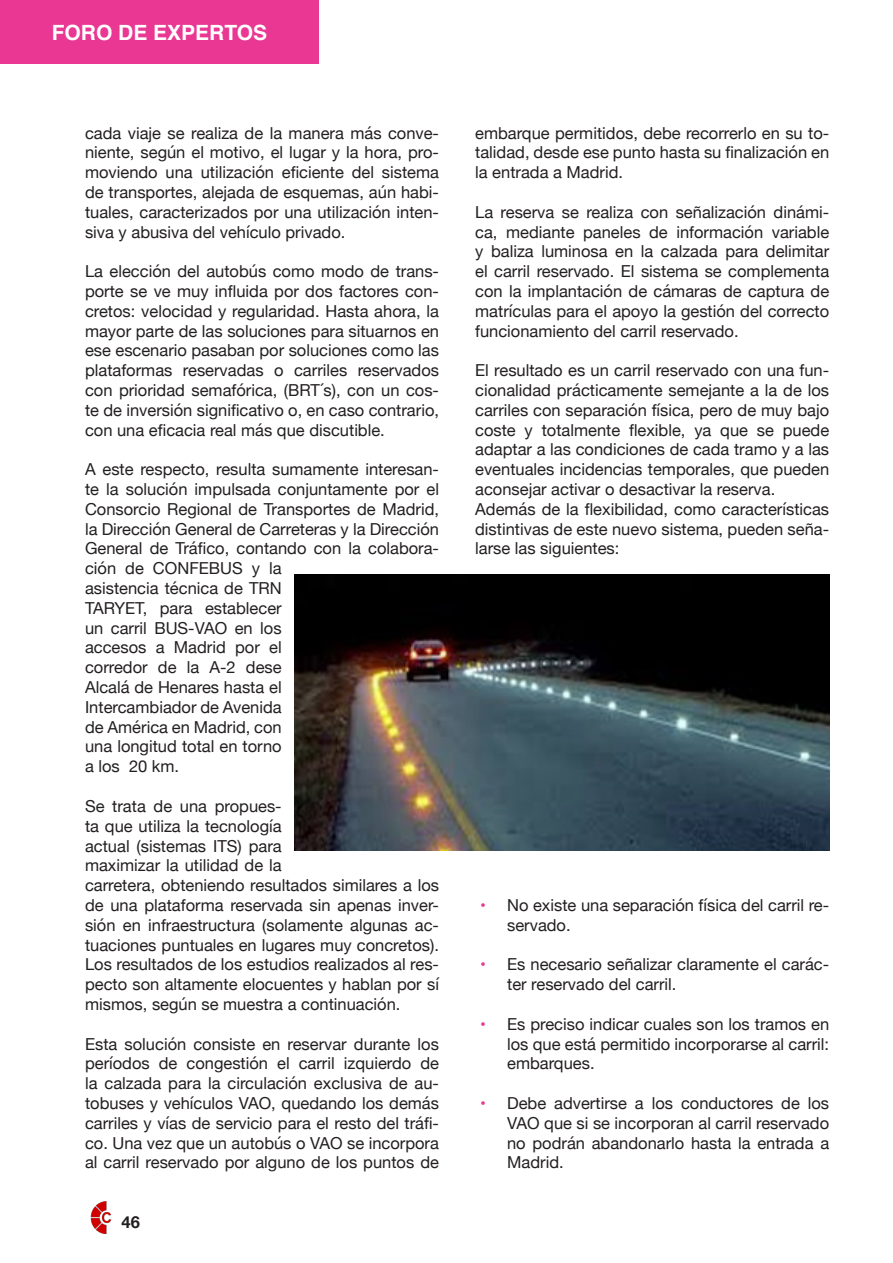
<style>
.page{position:relative;width:893px;height:1263px;background:#fff}
.page>*{position:absolute;margin:0;border:0;box-sizing:border-box;transform-origin:0 0}
.t1{font:700 21px "Helvetica";color:#fff}
.t2{font:16.5px/19.8px "Helvetica Neue";color:#231f20;text-align:justify}
.t3{font:700 16.5px "Helvetica Neue";color:#231f20}
.s1{color:#e93793}
</style>
<div class="page">
<img style="left:90px;top:1201px;width:22px;height:32px">
<img style="left:294px;top:574px;width:535px;height:277px">
<div style="left:0;top:0;width:319px;height:64px;background:#e93793"></div>
<p class="t1" style="left:52px;top:24px;width:217px">FORO DE EXPERTOS</p>
<p class="t2" style="left:85px;top:123px;width:355px">cada viaje se realiza de la manera más conve&shy;niente, según el motivo, el lugar y la hora, pro&shy;moviendo una utilización eficiente del sistema de transportes, alejada de esquemas, aún habi&shy;tuales, caracterizados por una utilización inten&shy;siva y abusiva del vehículo privado.</p>
<p class="t2" style="left:85px;top:261px;width:356px">La elección del autobús como modo de trans&shy;porte se ve muy influida por dos factores con&shy;cretos: velocidad y regularidad. Hasta ahora, la mayor parte de las soluciones para situarnos en ese escenario pasaban por soluciones como las plataformas reservadas o carriles reservados con prioridad semafórica, (BRT´s), con un cos&shy;te de inversión significativo o, en caso contrario, con una eficacia real más que discutible.</p>
<p class="t2" style="left:85px;top:459px;width:356px;text-align:left">A este respecto, resulta sumamente interesan&shy;te la solución impulsada conjuntamente por el<br>Consorcio Regional de Transportes de Madrid, la Dirección General de Carreteras y la Dirección<br>General de Tráfico, contando con la colabora&shy;ción de CONFEBUS y la<br>asistencia técnica de TRN<br>TARYET, para establecer<br>un carril BUS-VAO en los<br>accesos a Madrid por el<br>corredor de la A-2 dese<br>Alcalá de Henares hasta el<br>Intercambiador de Avenida<br>de América en Madrid, con<br>una longitud total en torno<br>a los 20 km.</p>
<p class="t2" style="left:85px;top:796px;width:355px;text-align:left">Se trata de una propues-<br>ta que utiliza la tecnología<br>actual (sistemas ITS) para<br>maximizar la utilidad de la<br>carretera, obteniendo resultados similares a los de una plataforma reservada sin apenas inver&shy;sión en infraestructura (solamente algunas ac&shy;tuaciones puntuales en lugares muy concretos).<br>Los resultados de los estudios realizados al res&shy;pecto son altamente elocuentes y hablan por sí mismos, según se muestra a continuación.</p>
<p class="t2" style="left:85px;top:1033px;width:355px">Esta solución consiste en reservar durante los períodos de congestión el carril izquierdo de la calzada para la circulación exclusiva de au&shy;tobuses y vehículos VAO, quedando los demás carriles y vías de servicio para el resto del tráfi&shy;co. Una vez que un autobús o VAO se incorpora al carril reservado por alguno de los puntos de</p>
<p class="t3" style="left:122px;top:1212px;width:20px">46</p>
<p class="t2" style="left:475px;top:123px;width:355px">embarque permitidos, debe recorrerlo en su to&shy;talidad, desde ese punto hasta su finalización en la entrada a Madrid.</p>
<p class="t2" style="left:475px;top:202px;width:356px">La reserva se realiza con señalización dinámi&shy;ca, mediante paneles de información variable y baliza luminosa en la calzada para delimitar el carril reservado. El sistema se complementa con la implantación de cámaras de captura de matrículas para el apoyo la gestión del correcto funcionamiento del carril reservado.</p>
<p class="t2" style="left:475px;top:360px;width:355px;text-align:left">El resultado es un carril reservado con una fun&shy;cionalidad prácticamente semejante a la de los carriles con separación física, pero de muy bajo coste y totalmente flexible, ya que se puede adaptar a las condiciones de cada tramo y a las eventuales incidencias temporales, que pueden aconsejar activar o desactivar la reserva.<br>Además de la flexibilidad, como características distintivas de este nuevo sistema, pueden seña&shy;larse las siguientes:</p>
<p class="t2" style="left:507px;top:895px;width:324px;text-indent:-27px"><span class="s1">•</span> No existe una separación física del carril re&shy;servado.</p>
<p class="t2" style="left:507px;top:954px;width:324px;text-indent:-27px"><span class="s1">•</span> Es necesario señalizar claramente el carác&shy;ter reservado del carril.</p>
<p class="t2" style="left:507px;top:1014px;width:324px;text-indent:-27px"><span class="s1">•</span> Es preciso indicar cuales son los tramos en los que está permitido incorporarse al carril: embarques.</p>
<p class="t2" style="left:507px;top:1093px;width:324px;text-indent:-27px"><span class="s1">•</span> Debe advertirse a los conductores de los VAO que si se incorporan al carril reservado no podrán abandonarlo hasta la entrada a Madrid.</p>
</div>
